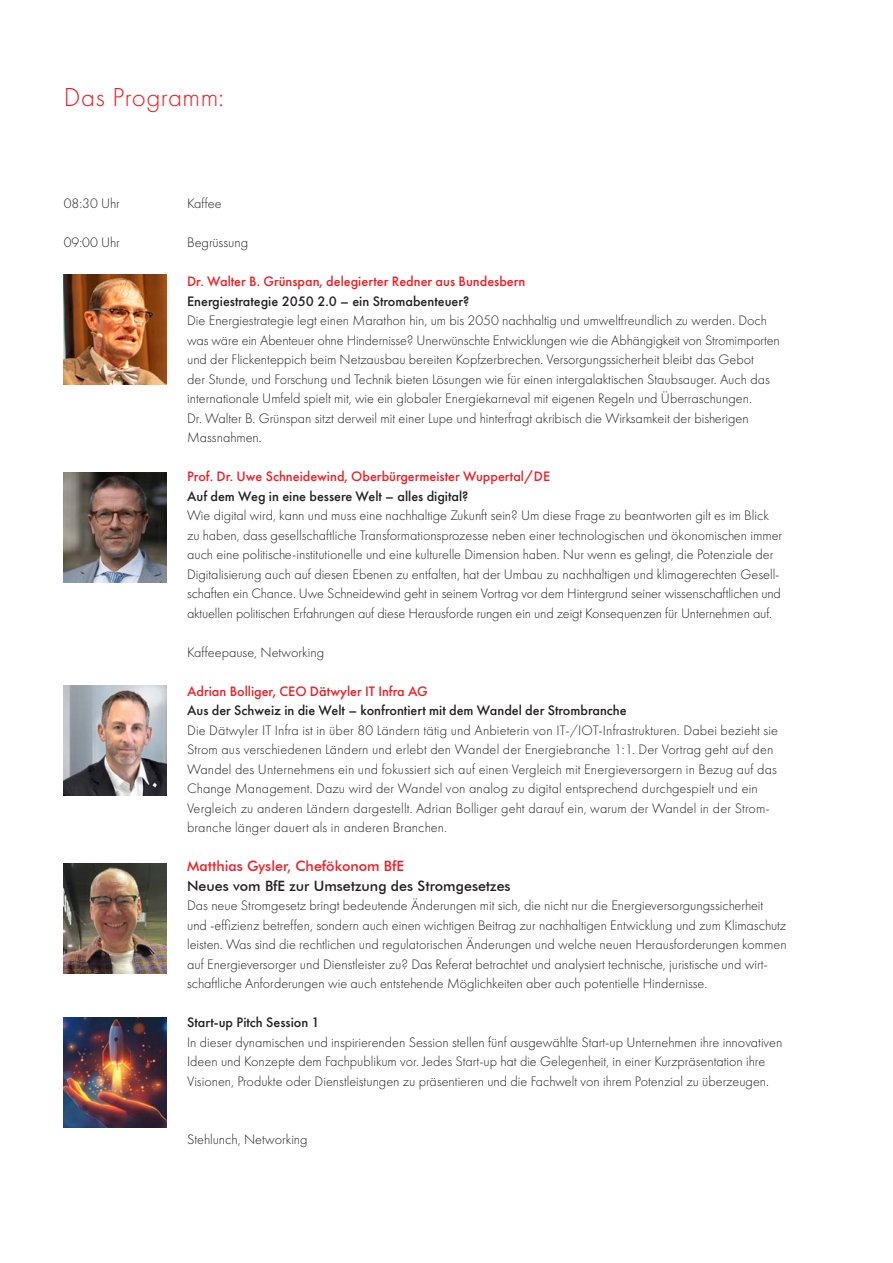
<style>
.page{position:relative;width:893px;height:1263px;background:#fff}
.page>*{position:absolute;margin:0;border:0;box-sizing:border-box;transform-origin:0 0}
.t1{font:300 27px "Futura PT";letter-spacing:.02em;color:#ee1d23}
.t2{font:300 14.25px/19.5px "Futura PT";color:#231f20}
.t3{font:500 14.25px "Futura PT";color:#231f20}
.t4{font:500 14.25px "Futura PT";color:#ee1d23}
.t5{font:500 14.25px "Futura BT";color:#231f20}
.t6{font:500 14.25px "Futura BT";color:#ee1d23}
</style>
<div class="page">
<img style="left:64px;top:685px;width:103px;height:111px">
<img style="left:64px;top:472px;width:103px;height:111px">
<img style="left:64px;top:863px;width:103px;height:111px">
<img style="left:63px;top:274px;width:104px;height:111px">
<img style="left:63px;top:1017px;width:104px;height:110px">
<h1 class="t1" style="left:64px;top:84px;width:162px">Das Programm:</h1>
<p class="t2" style="left:64px;top:194px;width:58px">08:30 Uhr</p>
<p class="t2" style="left:187px;top:194px;width:36px">Kaffee</p>
<p class="t2" style="left:64px;top:233px;width:58px">09:00 Uhr</p>
<p class="t2" style="left:187px;top:233px;width:63px">Begrüssung</p>
<p class="t4" style="left:187px;top:275px;width:340px">Dr. Walter B. Grünspan, delegierter Redner aus Bundesbern</p>
<p class="t3" style="left:187px;top:295px;width:284px">Energiestrategie 2050 2.0 – ein Stromabenteuer?</p>
<p class="t2" style="left:187px;top:311px;width:594px">Die Energiestrategie legt einen Marathon hin, um bis 2050 nachhaltig und umweltfreundlich zu werden. Doch was wäre ein Abenteuer ohne Hindernisse? Unerwünschte Entwicklungen wie die Abhängigkeit von Stromimporten und der Flickenteppich beim Netzausbau bereiten Kopfzerbrechen. Versorgungssicherheit bleibt das Gebot<br>der Stunde, und Forschung und Technik bieten Lösungen wie für einen intergalaktischen Staubsauger. Auch das internationale Umfeld spielt mit, wie ein globaler Energiekarneval mit eigenen Regeln und Überraschungen.<br>Dr. Walter B. Grünspan sitzt derweil mit einer Lupe und hinterfragt akribisch die Wirksamkeit der bisherigen Massnahmen.</p>
<p class="t4" style="left:187px;top:470px;width:365px">Prof. Dr. Uwe Schneidewind, Oberbürgermeister Wuppertal/DE</p>
<p class="t3" style="left:187px;top:490px;width:283px">Auf dem Weg in eine bessere Welt – alles digital?</p>
<p class="t2" style="left:187px;top:506px;width:597px">Wie digital wird, kann und muss eine nachhaltige Zukunft sein? Um diese Frage zu beantworten gilt es im Blick zu haben, dass gesellschaftliche Transformationsprozesse neben einer technologischen und ökonomischen immer auch eine politische-institutionelle und eine kulturelle Dimension haben. Nur wenn es gelingt, die Potenziale der Digitalisierung auch auf diesen Ebenen zu entfalten, hat der Umbau zu nachhaltigen und klimagerechten Gesell&shy;schaften ein Chance. Uwe Schneidewind geht in seinem Vortrag vor dem Hintergrund seiner wissenschaftlichen und aktuellen politischen Erfahrungen auf diese Herausforde rungen ein und zeigt Konsequenzen für Unternehmen auf.</p>
<p class="t2" style="left:187px;top:643px;width:139px">Kaffeepause, Networking</p>
<p class="t4" style="left:187px;top:685px;width:242px">Adrian Bolliger, CEO Dätwyler IT Infra AG</p>
<p class="t3" style="left:187px;top:704px;width:441px">Aus der Schweiz in die Welt – konfrontiert mit dem Wandel der Strombranche</p>
<p class="t2" style="left:187px;top:721px;width:593px">Die Dätwyler IT Infra ist in über 80 Ländern tätig und Anbieterin von IT-/IOT-Infrastrukturen. Dabei bezieht sie Strom aus verschiedenen Ländern und erlebt den Wandel der Energiebranche 1:1. Der Vortrag geht auf den Wandel des Unternehmens ein und fokussiert sich auf einen Vergleich mit Energieversorgern in Bezug auf das Change Management. Dazu wird der Wandel von analog zu digital entsprechend durchgespielt und ein Vergleich zu anderen Ländern dargestellt. Adrian Bolliger geht darauf ein, warum der Wandel in der Strom&shy;branche länger dauert als in anderen Branchen.</p>
<p class="t6" style="left:187px;top:860px;width:218px">Matthias Gysler, Chefökonom BfE</p>
<p class="t5" style="left:187px;top:880px;width:325px">Neues vom BfE zur Umsetzung des Stromgesetzes</p>
<p class="t2" style="left:187px;top:896px;width:601px">Das neue Stromgesetz bringt bedeutende Änderungen mit sich, die nicht nur die Energieversorgungssicherheit und -effizienz betreffen, sondern auch einen wichtigen Beitrag zur nachhaltigen Entwicklung und zum Klimaschutz leisten. Was sind die rechtlichen und regulatorischen Änderungen und welche neuen Herausforderungen kommen auf Energieversorger und Dienstleister zu? Das Referat betrachtet und analysiert technische, juristische und wirt&shy;schaftliche Anforderungen wie auch entstehende Möglichkeiten aber auch potentielle Hindernisse.</p>
<p class="t3" style="left:187px;top:1016px;width:134px">Start-up Pitch Session 1</p>
<p class="t2" style="left:187px;top:1033px;width:597px">In dieser dynamischen und inspirierenden Session stellen fünf ausgewählte Start-up Unternehmen ihre innovativen<br>Ideen und Konzepte dem Fachpublikum vor. Jedes Start-up hat die Gelegenheit, in einer Kurzpräsentation ihre<br>Visionen, Produkte oder Dienstleistungen zu präsentieren und die Fachwelt von ihrem Potenzial zu überzeugen.</p>
<p class="t2" style="left:187px;top:1130px;width:122px">Stehlunch, Networking</p>
</div>
